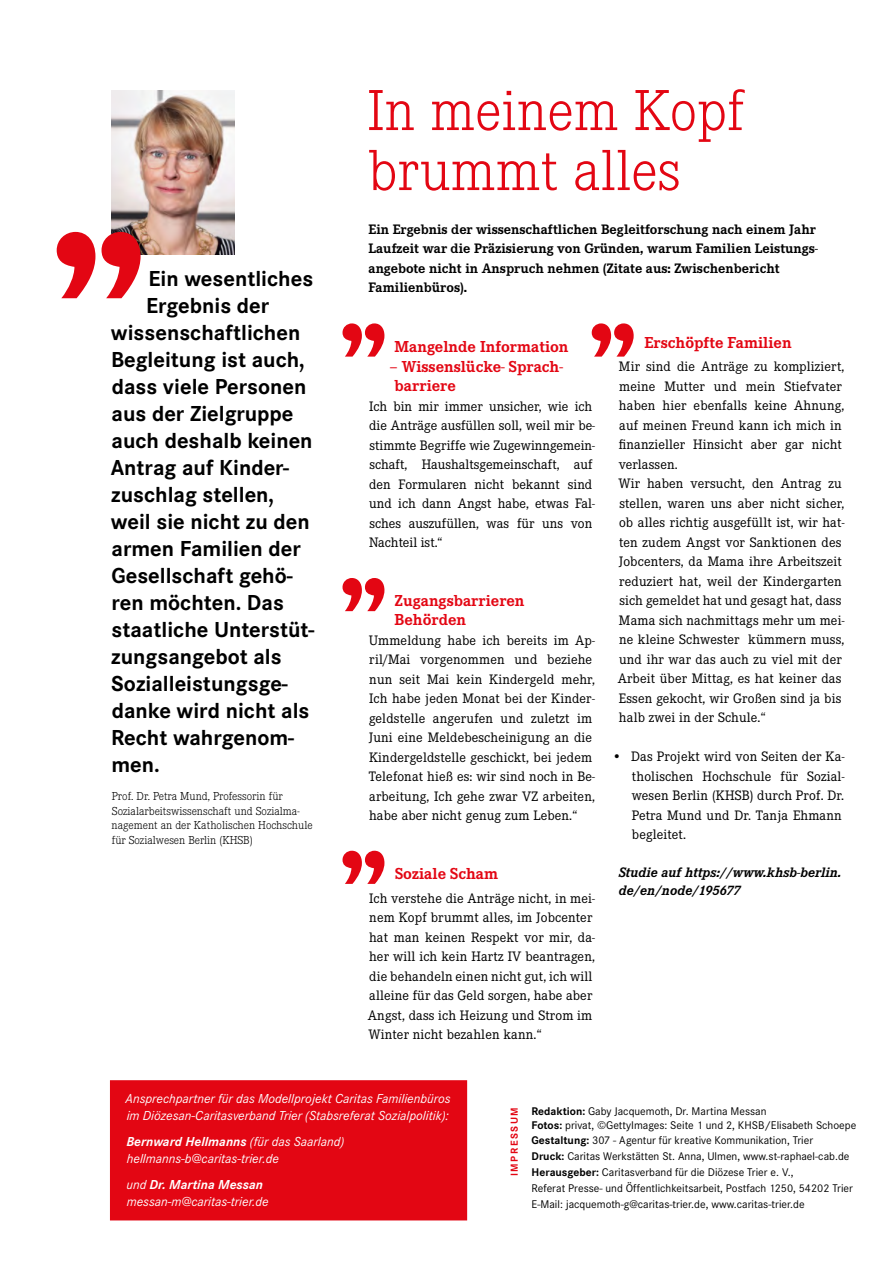
<style>
.page{position:relative;width:893px;height:1263px;background:#fff}
.page>*{position:absolute;margin:0;border:0;box-sizing:border-box;transform-origin:0 0}
.t1{font:300 60px/60px "Corporate E";color:#e30613}
.t2{font:700 22.5px "Corporate S";color:#000}
.t3{font:700 16.5px/19.5px "Corporate E";color:#e30613}
.t4{font:14.25px/19.5px "Corporate E";letter-spacing:.01em;color:#000}
.t5{font:700 14.25px/19.5px "Corporate E";color:#000}
.t6{font:italic 700 14.25px/18px "Corporate E";color:#000}
.t7{font:italic 13.5px/17.2px "Corporate S";color:#fff}
.t8{font:300 12px/14.4px "Corporate E";color:#000}
.t9{font:11.55px/16px "Corporate S";color:#000}
.t10{font:700 10.5px "Corporate S";letter-spacing:.15em;color:#e30613}
.s1{font-weight:700}
</style>
<div class="page">
<img style="left:111px;top:90px;width:123px;height:165px">
<svg style="left:57px;top:232px;width:38px;height:66px"></svg>
<svg style="left:102px;top:232px;width:39px;height:66px"></svg>
<div style="left:110px;top:1080px;width:357px;height:140px;background:#e30613;border:2px solid #e30613"></div>
<svg style="left:342px;top:323px;width:42px;height:34px"></svg>
<svg style="left:342px;top:578px;width:42px;height:33px"></svg>
<svg style="left:342px;top:851px;width:42px;height:33px"></svg>
<svg style="left:592px;top:323px;width:42px;height:34px"></svg>
<h2 class="t2" style="left:149px;top:265px;width:166px">Ein wesentliches</h2>
<h2 class="t2" style="left:146px;top:292px;width:125px">Ergebnis der</h2>
<h2 class="t2" style="left:111px;top:319px;width:191px">wissenschaftlichen</h2>
<h2 class="t2" style="left:111px;top:346px;width:195px">Begleitung ist auch,</h2>
<h2 class="t2" style="left:112px;top:373px;width:196px">dass viele Personen</h2>
<h2 class="t2" style="left:112px;top:400px;width:183px">aus der Zielgruppe</h2>
<h2 class="t2" style="left:112px;top:427px;width:203px">auch deshalb keinen</h2>
<h2 class="t2" style="left:111px;top:454px;width:180px">Antrag auf Kinder-</h2>
<h2 class="t2" style="left:111px;top:481px;width:165px">zuschlag stellen,</h2>
<h2 class="t2" style="left:111px;top:508px;width:200px">weil sie nicht zu den</h2>
<h2 class="t2" style="left:112px;top:535px;width:191px">armen Familien der</h2>
<h2 class="t2" style="left:111px;top:562px;width:183px">Gesellschaft gehö-</h2>
<h2 class="t2" style="left:111px;top:589px;width:174px">ren möchten. Das</h2>
<h2 class="t2" style="left:112px;top:616px;width:204px">staatliche Unterstüt-</h2>
<h2 class="t2" style="left:111px;top:643px;width:172px">zungsangebot als</h2>
<h2 class="t2" style="left:111px;top:670px;width:178px">Sozialleistungsge-</h2>
<h2 class="t2" style="left:112px;top:697px;width:199px">danke wird nicht als</h2>
<h2 class="t2" style="left:111px;top:724px;width:185px">Recht wahrgenom-</h2>
<h2 class="t2" style="left:111px;top:751px;width:50px">men.</h2>
<p class="t8" style="left:112px;top:789px;width:203px">Prof. Dr. Petra Mund, Professorin für Sozialarbeitswissenschaft und Sozialma&shy;nagement an der Katholischen Hochschule für Sozialwesen Berlin (KHSB)</p>
<h1 class="t1" style="left:367px;top:82px;width:379px">In meinem Kopf brummt alles</h1>
<p class="t5" style="left:369px;top:219px;width:451px">Ein Ergebnis der wissenschaftlichen Begleitforschung nach einem Jahr Laufzeit war die Präzisierung von Gründen, warum Familien Leistungs&shy;angebote nicht in Anspruch nehmen (Zitate aus: Zwischenbericht Familienbüros).</p>
<p class="t3" style="left:395px;top:337px;width:175px">Mangelnde Information</p>
<p class="t3" style="left:395px;top:357px;width:170px;text-indent:-5px">– Wissenslücke- Sprach&shy;barriere</p>
<p class="t4" style="left:369px;top:397px;width:227px">Ich bin mir immer unsicher, wie ich die Anträge ausfüllen soll, weil mir be&shy;stimmte Begriffe wie Zugewinngemein&shy;schaft, Haushaltsgemeinschaft, auf den Formularen nicht bekannt sind und ich dann Angst habe, etwas Fal&shy;sches auszufüllen, was für uns von Nachteil ist.“</p>
<p class="t3" style="left:395px;top:591px;width:131px">Zugangsbarrieren<br>Behörden</p>
<p class="t4" style="left:369px;top:631px;width:228px">Ummeldung habe ich bereits im Ap&shy;ril/Mai vorgenommen und beziehe nun seit Mai kein Kindergeld mehr, Ich habe jeden Monat bei der Kinder&shy;geldstelle angerufen und zuletzt im Juni eine Meldebescheinigung an die Kindergeldstelle geschickt, bei jedem Telefonat hieß es: wir sind noch in Be&shy;arbeitung, Ich gehe zwar VZ arbeiten, habe aber nicht genug zum Leben.“</p>
<p class="t3" style="left:395px;top:864px;width:105px">Soziale Scham</p>
<p class="t4" style="left:368px;top:888px;width:229px">Ich verstehe die Anträge nicht, in mei&shy;nem Kopf brummt alles, im Jobcenter hat man keinen Respekt vor mir, da&shy;her will ich kein Hartz IV beantragen, die behandeln einen nicht gut, ich will alleine für das Geld sorgen, habe aber Angst, dass ich Heizung und Strom im Winter nicht bezahlen kann.“</p>
<p class="t3" style="left:644px;top:332px;width:149px">Erschöpfte Familien</p>
<p class="t4" style="left:618px;top:357px;width:228px">Mir sind die Anträge zu kompliziert, meine Mutter und mein Stiefvater haben hier ebenfalls keine Ahnung, auf meinen Freund kann ich mich in finanzieller Hinsicht aber gar nicht verlassen.<br>Wir haben versucht, den Antrag zu stellen, waren uns aber nicht sicher, ob alles richtig ausgefüllt ist, wir hat&shy;ten zudem Angst vor Sanktionen des Jobcenters, da Mama ihre Arbeitszeit reduziert hat, weil der Kindergarten sich gemeldet hat und gesagt hat, dass Mama sich nachmittags mehr um mei&shy;ne kleine Schwester kümmern muss, und ihr war das auch zu viel mit der Arbeit über Mittag, es hat keiner das Essen gekocht, wir Großen sind ja bis halb zwei in der Schule.“</p>
<p class="t4" style="left:632px;top:747px;width:214px;text-indent:-19px">• Das Projekt wird von Seiten der Ka&shy;tholischen Hochschule für Sozial&shy;wesen Berlin (KHSB) durch Prof. Dr.<br>Petra Mund und Dr. Tanja Ehmann begleitet.</p>
<p class="t6" style="left:619px;top:863px;width:224px">Studie auf https://www.khsb-berlin. de/en/node/195677</p>
<p class="t7" style="left:126px;top:1089px;width:326px">Ansprechpartner für das Modellprojekt Caritas Familienbüros im Diözesan-Caritasverband Trier (Stabsreferat Sozialpolitik):</p>
<p class="t7" style="left:126px;top:1132px;width:219px"><span class="s1">Bernward Hellmanns</span> (für das Saarland) hellmanns-b@caritas-trier.de</p>
<p class="t7" style="left:126px;top:1175px;width:144px">und <span class="s1">Dr. Martina Messan </span>messan-m@caritas-trier.de</p>
<p class="t10" style="left:508px;top:1176px;width:71px;rotate:-90deg">IMPRESSUM</p>
<p class="t9" style="left:531px;top:1104px;width:326px;line-height:13.8px"><span class="s1">Redaktion:</span> Gaby Jacquemoth, Dr. Martina Messan<br><span class="s1">Fotos:</span> privat, ©GettyImages: Seite 1 und 2, KHSB/Elisabeth Schoepe</p>
<p class="t9" style="left:531px;top:1133px;width:323px"><span class="s1">Gestaltung:</span> 307 - Agentur für kreative Kommunikation, Trier<br><span class="s1">Druck:</span> Caritas Werkstätten St. Anna, Ulmen, www.st-raphael-cab.de <span class="s1">Herausgeber:</span> Caritasverband für die Diözese Trier e. V.,<br>Referat Presse- und Öffentlichkeitsarbeit, Postfach 1250, 54202 Trier E-Mail: jacquemoth-g@caritas-trier.de, www.caritas-trier.de</p>
</div>
